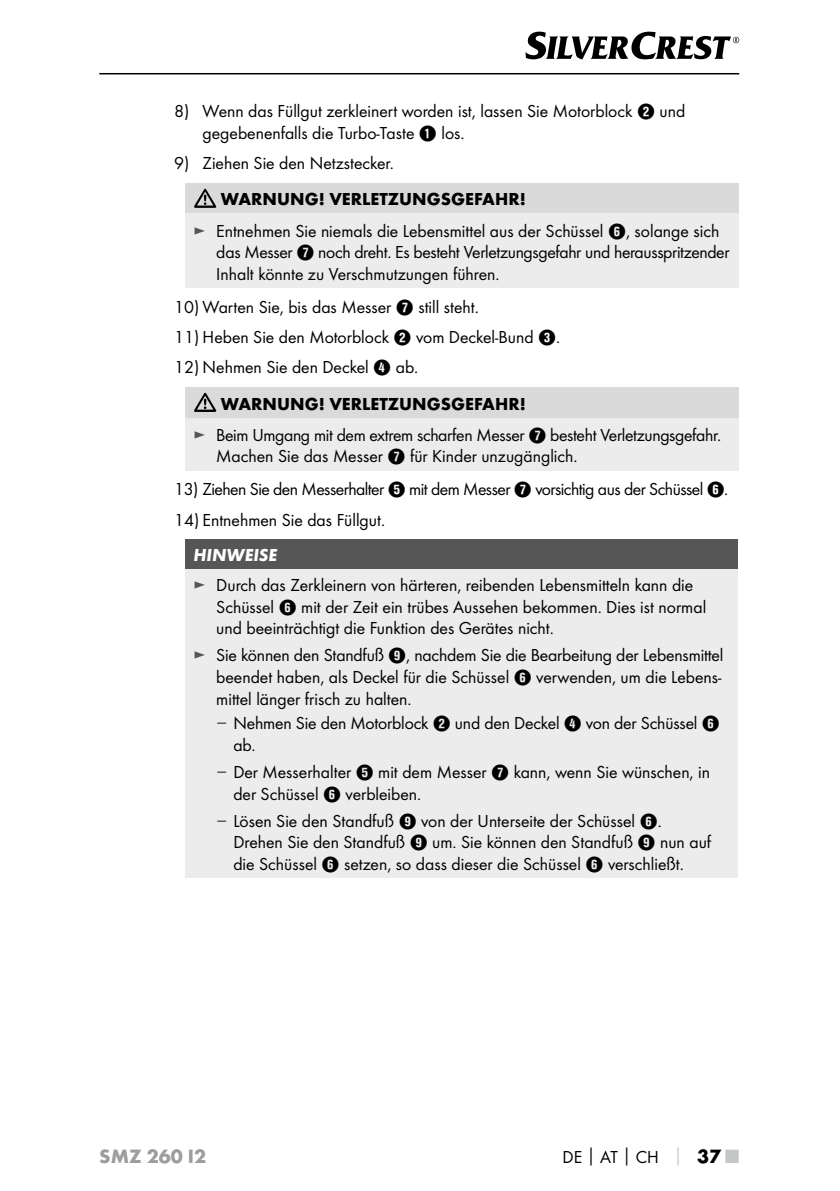
<style>
.page{position:relative;width:840px;height:1191px;background:#fff}
.page>*{position:absolute;margin:0;border:0;box-sizing:border-box;transform-origin:0 0}
.t1{font:700 20px "Futura";color:#9c9d9d}
.t2{font:18px/21.6px "Futura Boo";color:#000}
.t3{font:18px/21.6px "Futura Boo";letter-spacing:-.02em;color:#000}
.t4{font:18px "Futura Boo";letter-spacing:-.03em;color:#000}
.t5{font:700 18px "Futura";color:#000}
.t6{font:italic 700 18px "Futura";color:#fff}
.s1{font-family:"Hako PI Nummern"}
.s2{color:#565656}
.s3{font-family:"Verdana";color:#565656}
.s4{font-family:"Futura";font-weight:700}
.s5{font-family:"Futura";font-weight:700;color:#c5c6c6}
.s6{font-family:"Futura";font-weight:700;font-size:20px}
.s7{font-family:"Futura";font-weight:700;font-size:20px;color:#c5c6c6}
</style>
<div class="page">
<hr style="left:99px;top:73px;width:639px;height:1px;background:#000">
<svg style="left:525px;top:32px;width:213px;height:28px"></svg>
<div style="left:185px;top:183px;width:553px;height:30px;background:#dadada"></div>
<div style="left:185px;top:213px;width:553px;height:75px;background:#ececed"></div>
<svg style="left:194px;top:189px;width:22px;height:19px"></svg>
<div style="left:185px;top:387px;width:553px;height:30px;background:#dadada"></div>
<div style="left:185px;top:417px;width:553px;height:53px;background:#ececed"></div>
<svg style="left:194px;top:393px;width:22px;height:19px"></svg>
<div style="left:185px;top:539px;width:553px;height:30px;background:#565656"></div>
<div style="left:185px;top:569px;width:553px;height:309px;background:#ececed"></div>
<p class="t2" style="left:202px;top:100px;width:484px;text-indent:-28px">8) Wenn das Füllgut zerkleinert worden ist, lassen Sie Motorblock <span class="s1">2</span> und gegebenenfalls die Turbo-Taste <span class="s1">1</span> los.</p>
<p class="t2" style="left:174px;top:152px;width:219px">9) Ziehen Sie den Netzstecker.</p>
<p class="t5" style="left:221px;top:188px;width:306px">WARNUNG! VERLETZUNGSGEFAHR!</p>
<p class="t2" style="left:216px;top:220px;width:514px;text-indent:-23px"><span class="s2">►</span> Entnehmen Sie niemals die Lebensmittel aus der Schüssel <span class="s1">6</span>, solange sich das Messer <span class="s1">7</span> noch dreht. Es besteht Verletzungsgefahr und herausspritzender<br>Inhalt könnte zu Verschmutzungen führen.</p>
<p class="t2" style="left:174px;top:296px;width:303px">10) Warten Sie, bis das Messer <span class="s1">7</span> still steht.</p>
<p class="t2" style="left:174px;top:326px;width:385px">11) Heben Sie den Motorblock <span class="s1">2</span> vom Deckel-Bund <span class="s1">3</span>.</p>
<p class="t2" style="left:174px;top:356px;width:243px">12) Nehmen Sie den Deckel <span class="s1">4</span> ab.</p>
<p class="t5" style="left:221px;top:392px;width:306px">WARNUNG! VERLETZUNGSGEFAHR!</p>
<p class="t3" style="left:216px;top:424px;width:503px;text-indent:-23px"><span class="s2">►</span> Beim Umgang mit dem extrem scharfen Messer <span class="s1">7</span> besteht Verletzungsgefahr.<br>Machen Sie das Messer <span class="s1">7</span> für Kinder unzugänglich.</p>
<p class="t4" style="left:174px;top:479px;width:553px">13) Ziehen Sie den Messerhalter <span class="s1">5</span> mit dem Messer <span class="s1">7</span> vorsichtig aus der Schüssel <span class="s1">6</span>.</p>
<p class="t2" style="left:174px;top:508px;width:210px">14) Entnehmen Sie das Füllgut.</p>
<p class="t6" style="left:193px;top:544px;width:85px">HINWEISE</p>
<p class="t2" style="left:216px;top:574px;width:491px;text-indent:-23px"><span class="s2">►</span> Durch das Zerkleinern von härteren, reibenden Lebensmitteln kann die<br>Schüssel <span class="s1">6</span> mit der Zeit ein trübes Aussehen bekommen. Dies ist normal und beeinträchtigt die Funktion des Gerätes nicht.</p>
<p class="t2" style="left:216px;top:644px;width:508px;text-align:justify;text-indent:-23px"><span class="s2">►</span> Sie können den Standfuß <span class="s1">9</span>, nachdem Sie die Bearbeitung der Lebensmittel beendet haben, als Deckel für die Schüssel <span class="s1">6</span> verwenden, um die Lebens&shy;mittel länger frisch zu halten.</p>
<p class="t2" style="left:233px;top:712px;width:487px;text-indent:-17px"><span class="s3">–</span> Nehmen Sie den Motorblock <span class="s1">2</span> und den Deckel <span class="s1">4</span> von der Schüssel <span class="s1">6 </span>ab.</p>
<p class="t2" style="left:233px;top:761px;width:478px;text-indent:-17px"><span class="s3">–</span> Der Messerhalter <span class="s1">5</span> mit dem Messer <span class="s1">7</span> kann, wenn Sie wünschen, in der Schüssel <span class="s1">6</span> verbleiben.</p>
<p class="t2" style="left:233px;top:810px;width:479px;text-indent:-17px"><span class="s3">–</span> Lösen Sie den Standfuß <span class="s1">9</span> von der Unterseite der Schüssel <span class="s1">6</span>.<br>Drehen Sie den Standfuß <span class="s1">9</span> um. Sie können den Standfuß <span class="s1">9</span> nun auf die Schüssel <span class="s1">6</span> setzen, so dass dieser die Schüssel <span class="s1">6</span> verschließt.</p>
<p class="t1" style="left:99px;top:1143px;width:108px">SMZ 260 I2</p>
<p class="t2" style="left:562px;top:1145px;width:178px">DE<span class="s4">│</span>AT<span class="s4">│</span>CH <span class="s5">│</span> <span class="s6">37</span> <span class="s7">■</span></p>
</div>
